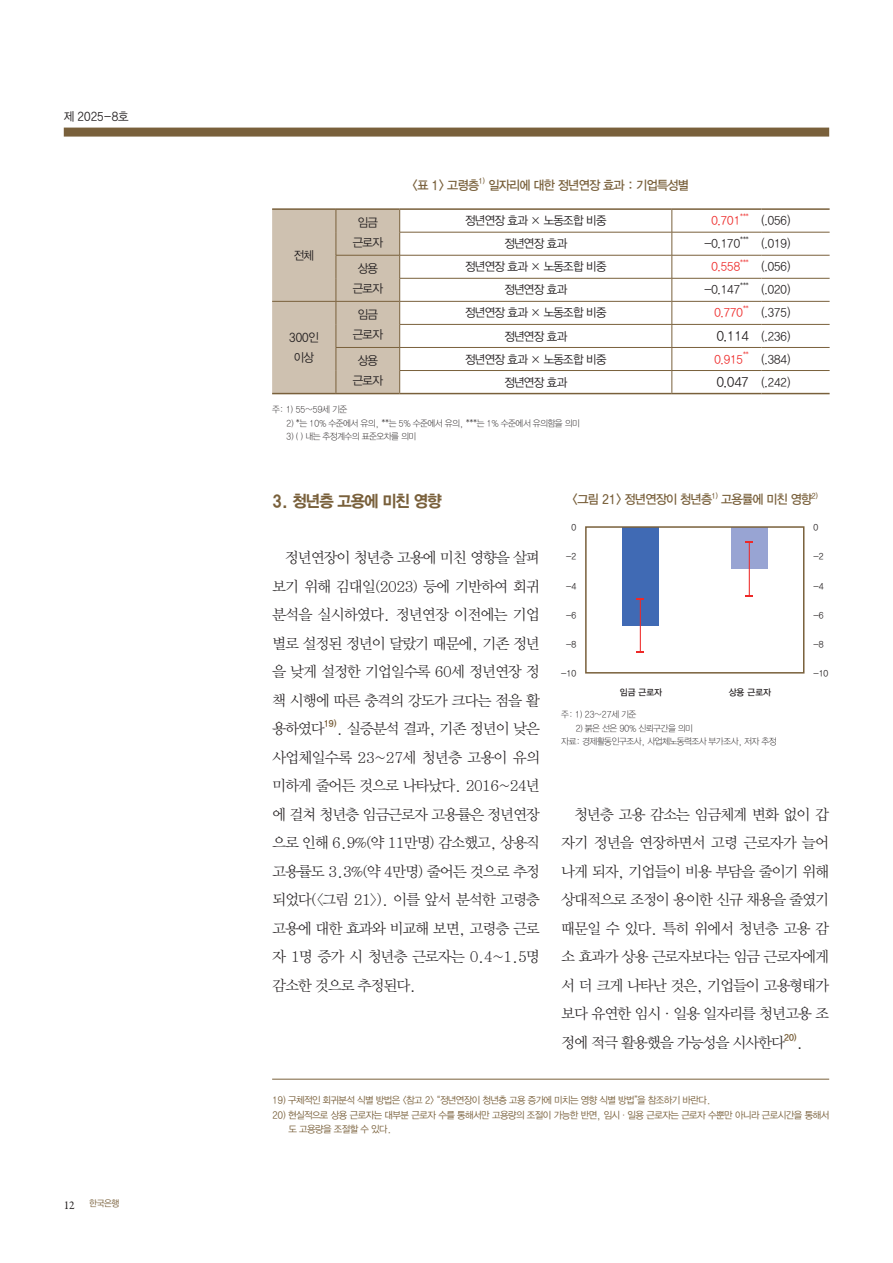
<style>
.page{position:relative;width:893px;height:1263px;background:#fff}
.page>*{position:absolute;margin:0;border:0;box-sizing:border-box;transform-origin:0 0}
.t1{font:16.5px "YDVYGO155";letter-spacing:-.06em;color:#79603b;scale:.95 1}
.t2{font:15px/28.5px "YDVY Mj O125";letter-spacing:-.08em;color:#231f20;text-align:justify}
.t3{font:12.75px "YDVYGO135";letter-spacing:-.06em;color:#79603b;scale:.95 1}
.t4{font:12px/19.5px "YDVYGO125";letter-spacing:-.06em;color:#231f20;text-align:center;scale:.95 1}
.t5{font:12px "YDVYGO32";color:#231f20;scale:.95 1}
.t6{font:12px "YDVYGO32";color:#ee2928;scale:.95 1}
.t7{font:9.75px/13.5px "YDVYGO125";letter-spacing:-.06em;color:#79603b;scale:.95 1}
.t8{font:9px/13.5px "YDVYGO115";letter-spacing:-.06em;color:#231f20;scale:.95 1}
.t9{font:9px "YDVYGO32";color:#231f20;scale:.95 1}
.t10{font:9px "YDVYGO33";color:#231f20;scale:.95 1}
.t11{font:9px "YDVYGO125";color:#79603b;scale:.95 1}
.t12{font:8.7px "YDVYGO145";color:#79603b}
.t13{font:7.5px "YDVYGO135";color:#79603b;scale:.95 1}
.t14{font:7.05px "YDVYGO32";color:#ee2928;scale:.95 1}
.t15{font:7.05px "YDVYGO32";color:#231f20;scale:.95 1}
.s1{font-family:"Garamond Premr Pro";font-size:12px;color:#231f20}
.s2{font-size:13.5px}
</style>
<div class="page">
<div style="left:64px;top:128px;width:765px;height:9px;background:#79603b"></div>
<div style="left:731px;top:527px;width:36px;height:42px;background:#98a4d3"></div>
<div style="left:622px;top:527px;width:36px;height:99px;background:#406ab4"></div>
<hr style="left:749px;top:542px;width:1px;height:54px;background:#ee2928">
<hr style="left:640px;top:599px;width:1px;height:53px;background:#ee2928">
<svg style="left:637px;top:598px;width:7px;height:2px"></svg>
<div style="left:585px;top:526px;width:219px;height:147px;border:2px solid #79603b"></div>
<hr style="left:272px;top:1079px;width:557px;height:1px;background:#79603b">
<hr style="left:399px;top:232px;width:273px;height:1px;background:#79603b">
<hr style="left:672px;top:232px;width:90px;height:1px;background:#79603b">
<hr style="left:762px;top:232px;width:68px;height:1px;background:#79603b">
<hr style="left:400px;top:255px;width:272px;height:1px;background:#79603b">
<hr style="left:672px;top:255px;width:90px;height:1px;background:#79603b">
<hr style="left:762px;top:255px;width:68px;height:1px;background:#79603b">
<hr style="left:399px;top:278px;width:273px;height:1px;background:#79603b">
<hr style="left:672px;top:278px;width:90px;height:1px;background:#79603b">
<hr style="left:762px;top:278px;width:68px;height:1px;background:#79603b">
<hr style="left:399px;top:324px;width:273px;height:1px;background:#79603b">
<hr style="left:672px;top:324px;width:90px;height:1px;background:#79603b">
<hr style="left:762px;top:324px;width:68px;height:1px;background:#79603b">
<hr style="left:400px;top:347px;width:272px;height:1px;background:#79603b">
<hr style="left:672px;top:347px;width:90px;height:1px;background:#79603b">
<hr style="left:762px;top:347px;width:68px;height:1px;background:#79603b">
<hr style="left:399px;top:370px;width:273px;height:1px;background:#79603b">
<div style="left:272px;top:210px;width:128px;height:183px;background:#cec1b0"></div>
<hr style="left:672px;top:370px;width:90px;height:1px;background:#79603b">
<svg style="left:672px;top:210px;width:1px;height:183px"></svg>
<hr style="left:762px;top:370px;width:68px;height:1px;background:#79603b">
<hr style="left:272px;top:208px;width:64px;height:2px;background:#79603b">
<hr style="left:336px;top:208px;width:64px;height:2px;background:#79603b">
<hr style="left:400px;top:208px;width:272px;height:2px;background:#79603b">
<hr style="left:672px;top:208px;width:90px;height:2px;background:#79603b">
<hr style="left:762px;top:208px;width:68px;height:2px;background:#79603b">
<hr style="left:272px;top:393px;width:64px;height:1px;background:#79603b">
<hr style="left:336px;top:393px;width:64px;height:1px;background:#79603b">
<hr style="left:400px;top:393px;width:272px;height:1px;background:#79603b">
<hr style="left:672px;top:393px;width:90px;height:1px;background:#79603b">
<hr style="left:762px;top:393px;width:68px;height:1px;background:#79603b">
<hr style="left:272px;top:301px;width:64px;height:1px;background:#79603b">
<hr style="left:336px;top:301px;width:64px;height:1px;background:#79603b">
<hr style="left:400px;top:301px;width:272px;height:1px;background:#79603b">
<hr style="left:672px;top:301px;width:90px;height:1px;background:#79603b">
<hr style="left:762px;top:301px;width:68px;height:1px;background:#79603b">
<p class="t4" style="left:64px;top:106px;width:70px">제 2025-8호</p>
<p class="t11" style="left:64px;top:1198px;width:60px"><span class="s1">12</span> 한국은행</p>
<p class="t4" style="left:294px;top:245px;width:23px">전체</p>
<p class="t4" style="left:289px;top:327px;width:33px">300인 이상</p>
<p class="t3" style="left:412px;top:176px;width:72px">&lt;표 1&gt; 고령층</p>
<p class="t13" style="left:479px;top:176px;width:9px">1)</p>
<p class="t3" style="left:488px;top:176px;width:213px">일자리에 대한 정년연장 효과 : 기업특성별</p>
<p class="t14" style="left:740px;top:212px;width:11px">***</p>
<p class="t4" style="left:353px;top:212px;width:33px">임금 근로자</p>
<p class="t4" style="left:465px;top:210px;width:150px">정년연장 효과 × 노동조합 비중</p>
<p class="t6" style="left:711px;top:213px;width:32px">0.701</p>
<p class="t15" style="left:740px;top:235px;width:11px">***</p>
<p class="t4" style="left:504px;top:233px;width:68px">정년연장 효과</p>
<p class="t5" style="left:704px;top:236px;width:39px">-0.170</p>
<p class="t5" style="left:762px;top:213px;width:32px">(.056)</p>
<p class="t5" style="left:762px;top:236px;width:32px">(.019)</p>
<p class="t14" style="left:740px;top:258px;width:11px">***</p>
<p class="t4" style="left:353px;top:258px;width:33px">상용 근로자</p>
<p class="t4" style="left:465px;top:256px;width:150px">정년연장 효과 × 노동조합 비중</p>
<p class="t6" style="left:711px;top:259px;width:32px">0.558</p>
<p class="t15" style="left:740px;top:281px;width:11px">***</p>
<p class="t4" style="left:504px;top:279px;width:68px">정년연장 효과</p>
<p class="t5" style="left:704px;top:282px;width:39px">-0.147</p>
<p class="t5" style="left:762px;top:259px;width:32px">(.056)</p>
<p class="t5" style="left:762px;top:282px;width:32px">(.020)</p>
<p class="t14" style="left:743px;top:304px;width:8px">**</p>
<p class="t5" style="left:762px;top:305px;width:32px">(.375)</p>
<p class="t4" style="left:353px;top:304px;width:33px">임금 근로자</p>
<p class="t4" style="left:465px;top:302px;width:150px">정년연장 효과 × 노동조합 비중</p>
<p class="t6" style="left:714px;top:305px;width:32px">0.770</p>
<p class="t4" style="left:504px;top:326px;width:68px">정년연장 효과</p>
<p class="t5" style="left:717px;top:328px;width:79px"><span class="s2">0.114</span> (.236)</p>
<p class="t14" style="left:743px;top:350px;width:8px">**</p>
<p class="t5" style="left:762px;top:351px;width:32px">(.384)</p>
<p class="t4" style="left:353px;top:350px;width:33px">상용 근로자</p>
<p class="t4" style="left:465px;top:349px;width:150px">정년연장 효과 × 노동조합 비중</p>
<p class="t6" style="left:714px;top:351px;width:32px">0.915</p>
<p class="t4" style="left:504px;top:372px;width:68px">정년연장 효과</p>
<p class="t5" style="left:717px;top:374px;width:79px"><span class="s2">0.047</span> (.242)</p>
<p class="t8" style="left:272px;top:402px;width:81px">주: 1) 55~59세 기준</p>
<p class="t8" style="left:286px;top:416px;width:311px">2) *는 10% 수준에서 유의, **는 5% 수준에서 유의, ***는 1% 수준에서 유의함을 의미</p>
<p class="t8" style="left:286px;top:429px;width:138px">3) ( ) 내는 추정계수의 표준오차를 의미</p>
<p class="t1" style="left:272px;top:490px;width:180px">3. 청년층 고용에 미친 영향</p>
<p class="t2" style="left:272px;top:543px;width:269px;text-indent:13px">정년연장이 청년층 고용에 미친 영향을 살펴 보기 위해 김대일(2023) 등에 기반하여 회귀 분석을 실시하였다. 정년연장 이전에는 기업 별로 설정된 정년이 달랐기 때문에, 기존 정년 을 낮게 설정한 기업일수록 60세 정년연장 정 책 시행에 따른 충격의 강도가 크다는 점을 활 용하였다</p>
<p class="t12" style="left:324px;top:718px;width:15px">19)</p>
<p class="t2" style="left:272px;top:714px;width:269px;text-indent:64px">. 실증분석 결과, 기존 정년이 낮은 사업체일수록 23~27세 청년층 고용이 유의 미하게 줄어든 것으로 나타났다. 2016~24년 에 걸쳐 청년층 임금근로자 고용률은 정년연장 으로 인해 6.9%(약 11만명) 감소했고, 상용직 고용률도 3.3%(약 4만명) 줄어든 것으로 추정 되었다(&lt;그림 21&gt;). 이를 앞서 분석한 고령층 고용에 대한 효과와 비교해 보면, 고령층 근로 자 1명 증가 시 청년층 근로자는 0.4~1.5명 감소한 것으로 추정된다.</p>
<p class="t3" style="left:572px;top:491px;width:149px">&lt;그림 21&gt; 정년연장이 청년층</p>
<p class="t13" style="left:711px;top:490px;width:9px">1)</p>
<p class="t3" style="left:721px;top:491px;width:97px">고용률에 미친 영향</p>
<p class="t13" style="left:812px;top:490px;width:9px">2)</p>
<p class="t9" style="left:571px;top:521px;width:7px">0</p>
<p class="t9" style="left:813px;top:521px;width:7px">0</p>
<p class="t9" style="left:566px;top:551px;width:12px">-2</p>
<p class="t9" style="left:813px;top:551px;width:12px">-2</p>
<p class="t9" style="left:566px;top:580px;width:12px">-4</p>
<p class="t9" style="left:813px;top:580px;width:12px">-4</p>
<p class="t9" style="left:566px;top:609px;width:12px">-6</p>
<p class="t9" style="left:813px;top:609px;width:12px">-6</p>
<p class="t9" style="left:566px;top:638px;width:12px">-8</p>
<p class="t9" style="left:813px;top:638px;width:12px">-8</p>
<p class="t9" style="left:561px;top:667px;width:17px">-10</p>
<p class="t9" style="left:813px;top:667px;width:17px">-10</p>
<p class="t10" style="left:620px;top:686px;width:46px">임금 근로자</p>
<p class="t10" style="left:729px;top:686px;width:46px">상용 근로자</p>
<p class="t8" style="left:561px;top:708px;width:81px">주: 1) 23~27세 기준</p>
<p class="t8" style="left:561px;top:721px;width:228px;text-indent:14px">2) 붉은 선은 90% 신뢰구간을 의미<br>자료: 경제활동인구조사, 사업체노동력조사 부가조사, 저자 추정</p>
<p class="t2" style="left:561px;top:799px;width:269px;text-indent:13px">청년층 고용 감소는 임금체계 변화 없이 갑 자기 정년을 연장하면서 고령 근로자가 늘어 나게 되자, 기업들이 비용 부담을 줄이기 위해 상대적으로 조정이 용이한 신규 채용을 줄였기 때문일 수 있다. 특히 위에서 청년층 고용 감 소 효과가 상용 근로자보다는 임금 근로자에게 서 더 크게 나타난 것은, 기업들이 고용형태가 보다 유연한 임시·일용 일자리를 청년고용 조 정에 적극 활용했을 가능성을 시사한다</p>
<p class="t12" style="left:784px;top:1031px;width:15px">20)</p>
<p class="t2" style="left:796px;top:1027px;width:9px">.</p>
<p class="t7" style="left:272px;top:1093px;width:463px">19) 구체적인 회귀분석 식별 방법은 &lt;참고 2&gt; “정년연장이 청년층 고용 증가에 미치는 영향 식별 방법”을 참조하기 바란다.</p>
<p class="t7" style="left:289px;top:1108px;width:570px;text-indent:-17px">20) 현실적으로 상용 근로자는 대부분 근로자 수를 통해서만 고용량의 조절이 가능한 반면, 임시·일용 근로자는 근로자 수뿐만 아니라 근로시간을 통해서 도 고용량을 조절할 수 있다.</p>
</div>
